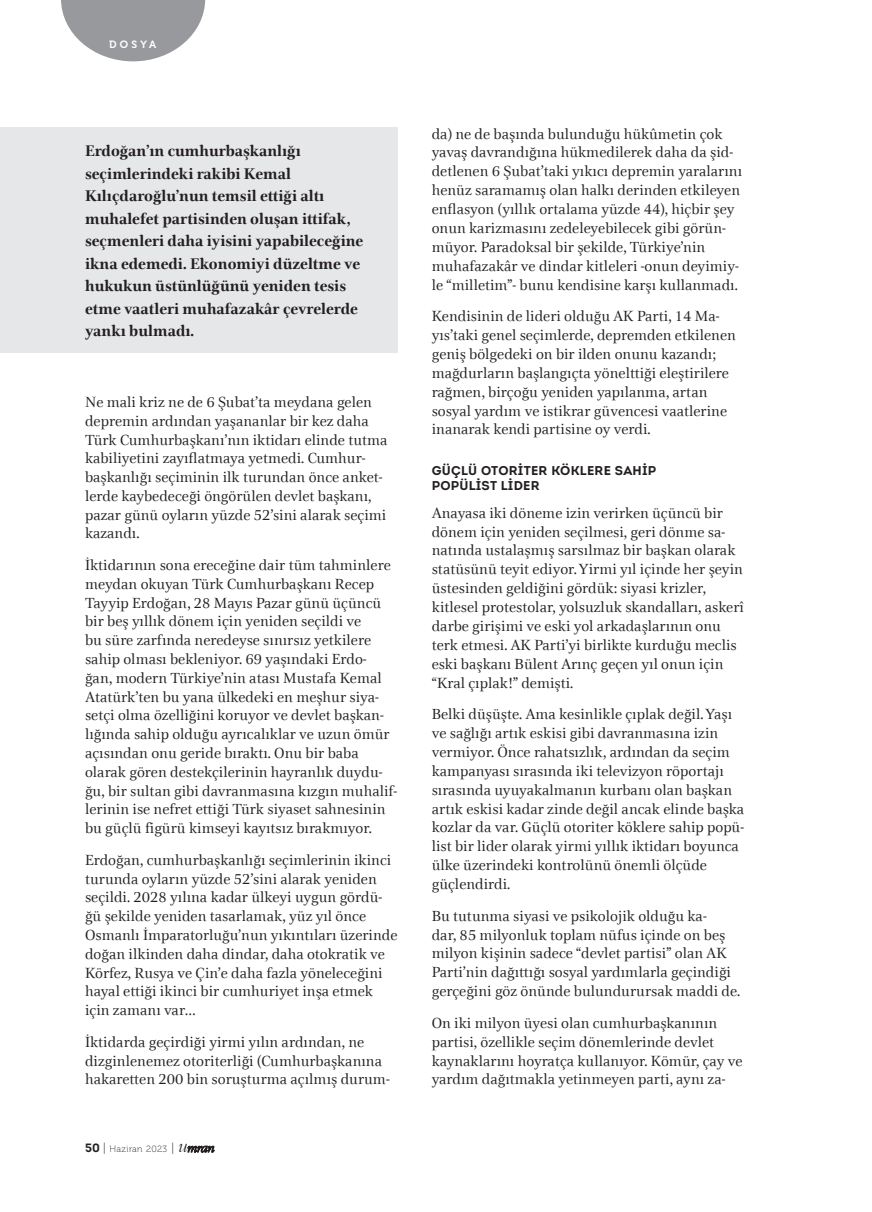
<style>
.page{position:relative;width:872px;height:1212px;background:#fff}
.page>*{position:absolute;margin:0;border:0;box-sizing:border-box;transform-origin:0 0}
.t1{font:15.75px/22.5px "Civita Bold EP";color:#231f20}
.t2{font:15px/18.9px "Civita Regular EP";color:#231f20}
.t3{font:700 12.75px/15.1px "Intro";letter-spacing:.02em;color:#231f20}
.t4{font:10.5px "Museo 700";letter-spacing:.3em;color:#fff}
.t5{font:9px "Museo 100";letter-spacing:.05em;color:#231f20}
.s1{font-family:"Intro";font-weight:700;font-size:12px}
.s2{font-size:12px}
.s3{font-family:"Garamond";font-weight:300;font-style:italic;font-size:17.55px}
.s4{font-family:"Garamond";font-weight:300;font-style:italic;font-size:13.2px}
</style>
<div class="page">
<svg style="left:61px;top:0;width:144px;height:61px"></svg>
<div style="left:0;top:128px;width:398px;height:225px;background:#e6e7e9"></div>
<p class="t4" style="left:109px;top:39px;width:48px">DOSYA</p>
<p class="t1" style="left:85px;top:139px;width:280px">Erdoğan’ın cumhurbaşkanlığı seçimlerindeki rakibi Kemal Kılıçdaroğlu’nun temsil ettiği altı muhalefet partisinden oluşan ittifak, seçmenleri daha iyisini yapabileceğine ikna edemedi. Ekonomiyi düzeltme ve hukukun üstünlüğünü yeniden tesis etme vaatleri muhafazakâr çevrelerde yankı bulmadı.</p>
<p class="t2" style="left:85px;top:392px;width:304px">Ne mali kriz ne de 6 Şubat’ta meydana gelen depremin ardından yaşananlar bir kez daha Türk Cumhurbaşkanı’nın iktidarı elinde tutma kabiliyetini zayıflatmaya yetmedi. Cumhur&shy;başkanlığı seçiminin ilk turundan önce anket&shy;lerde kaybedeceği öngörülen devlet başkanı, pazar günü oyların yüzde 52’sini alarak seçimi kazandı.</p>
<p class="t2" style="left:85px;top:555px;width:314px">İktidarının sona ereceğine dair tüm tahminlere meydan okuyan Türk Cumhurbaşkanı Recep Tayyip Erdoğan, 28 Mayıs Pazar günü üçüncü bir beş yıllık dönem için yeniden seçildi ve<br>bu süre zarfında neredeyse sınırsız yetkilere sahip olması bekleniyor. 69 yaşındaki Erdo&shy;ğan, modern Türkiye’nin atası Mustafa Kemal Atatürk’ten bu yana ülkedeki en meşhur siya&shy;setçi olma özelliğini koruyor ve devlet başkan&shy;lığında sahip olduğu ayrıcalıklar ve uzun ömür açısından onu geride bıraktı. Onu bir baba olarak gören destekçilerinin hayranlık duydu&shy;ğu, bir sultan gibi davranmasına kızgın muhalif&shy;lerinin ise nefret ettiği Türk siyaset sahnesinin bu güçlü figürü kimseyi kayıtsız bırakmıyor.</p>
<p class="t2" style="left:85px;top:850px;width:314px">Erdoğan, cumhurbaşkanlığı seçimlerinin ikinci turunda oyların yüzde 52’sini alarak yeniden seçildi. 2028 yılına kadar ülkeyi uygun gördü&shy;ğü şekilde yeniden tasarlamak, yüz yıl önce Osmanlı İmparatorluğu’nun yıkıntıları üzerinde doğan ilkinden daha dindar, daha otokratik ve Körfez, Rusya ve Çin’e daha fazla yöneleceğini hayal ettiği ikinci bir cumhuriyet inşa etmek için zamanı var…</p>
<p class="t2" style="left:85px;top:1032px;width:306px">İktidarda geçirdiği yirmi yılın ardından, ne dizginlenemez otoriterliği (Cumhurbaşkanına hakaretten 200 bin soruşturma açılmış durum-</p>
<p class="t5" style="left:85px;top:1144px;width:130px"><span class="s1">50</span> <span class="s2">|</span> Haziran 2023 <span class="s2">|</span> <span class="s3">u</span><span class="s4">mran</span></p>
<p class="t2" style="left:432px;top:124px;width:312px">da) ne de başında bulunduğu hükûmetin çok yavaş davrandığına hükmedilerek daha da şid&shy;detlenen 6 Şubat’taki yıkıcı depremin yaralarını henüz saramamış olan halkı derinden etkileyen enflasyon (yıllık ortalama yüzde 44), hiçbir şey onun karizmasını zedeleyebilecek gibi görün&shy;müyor. Paradoksal bir şekilde, Türkiye’nin muhafazakâr ve dindar kitleleri -onun deyimiy&shy;le “milletim”- bunu kendisine karşı kullanmadı.</p>
<p class="t2" style="left:432px;top:306px;width:306px">Kendisinin de lideri olduğu AK Parti, 14 Ma&shy;yıs’taki genel seçimlerde, depremden etkilenen geniş bölgedeki on bir ilden onunu kazandı; mağdurların başlangıçta yönelttiği eleştirilere rağmen, birçoğu yeniden yapılanma, artan sosyal yardım ve istikrar güvencesi vaatlerine inanarak kendi partisine oy verdi.</p>
<p class="t3" style="left:432px;top:463px;width:226px">GÜÇLÜ OTORITER KÖKLERE SAHIP<br>POPÜLIST LIDER</p>
<p class="t2" style="left:432px;top:503px;width:314px">Anayasa iki döneme izin verirken üçüncü bir dönem için yeniden seçilmesi, geri dönme sa&shy;natında ustalaşmış sarsılmaz bir başkan olarak statüsünü teyit ediyor. Yirmi yıl içinde her şeyin üstesinden geldiğini gördük: siyasi krizler, kitlesel protestolar, yolsuzluk skandalları, askerî darbe girişimi ve eski yol arkadaşlarının onu terk etmesi. AK Parti’yi birlikte kurduğu meclis eski başkanı Bülent Arınç geçen yıl onun için “Kral çıplak!” demişti.</p>
<p class="t2" style="left:432px;top:704px;width:314px">Belki düşüşte. Ama kesinlikle çıplak değil. Yaşı ve sağlığı artık eskisi gibi davranmasına izin vermiyor. Önce rahatsızlık, ardından da seçim kampanyası sırasında iki televizyon röportajı sırasında uyuyakalmanın kurbanı olan başkan artık eskisi kadar zinde değil ancak elinde başka kozlar da var. Güçlü otoriter köklere sahip popü&shy;list bir lider olarak yirmi yıllık iktidarı boyunca ülke üzerindeki kontrolünü önemli ölçüde güçlendirdi.</p>
<p class="t2" style="left:432px;top:906px;width:310px">Bu tutunma siyasi ve psikolojik olduğu ka-<br>dar, 85 milyonluk toplam nüfus içinde on beş milyon kişinin sadece “devlet partisi” olan AK Parti’nin dağıttığı sosyal yardımlarla geçindiği gerçeğini göz önünde bulundurursak maddi de.</p>
<p class="t2" style="left:432px;top:1013px;width:312px">On iki milyon üyesi olan cumhurbaşkanının partisi, özellikle seçim dönemlerinde devlet kaynaklarını hoyratça kullanıyor. Kömür, çay ve yardım dağıtmakla yetinmeyen parti, aynı za-</p>
</div>
